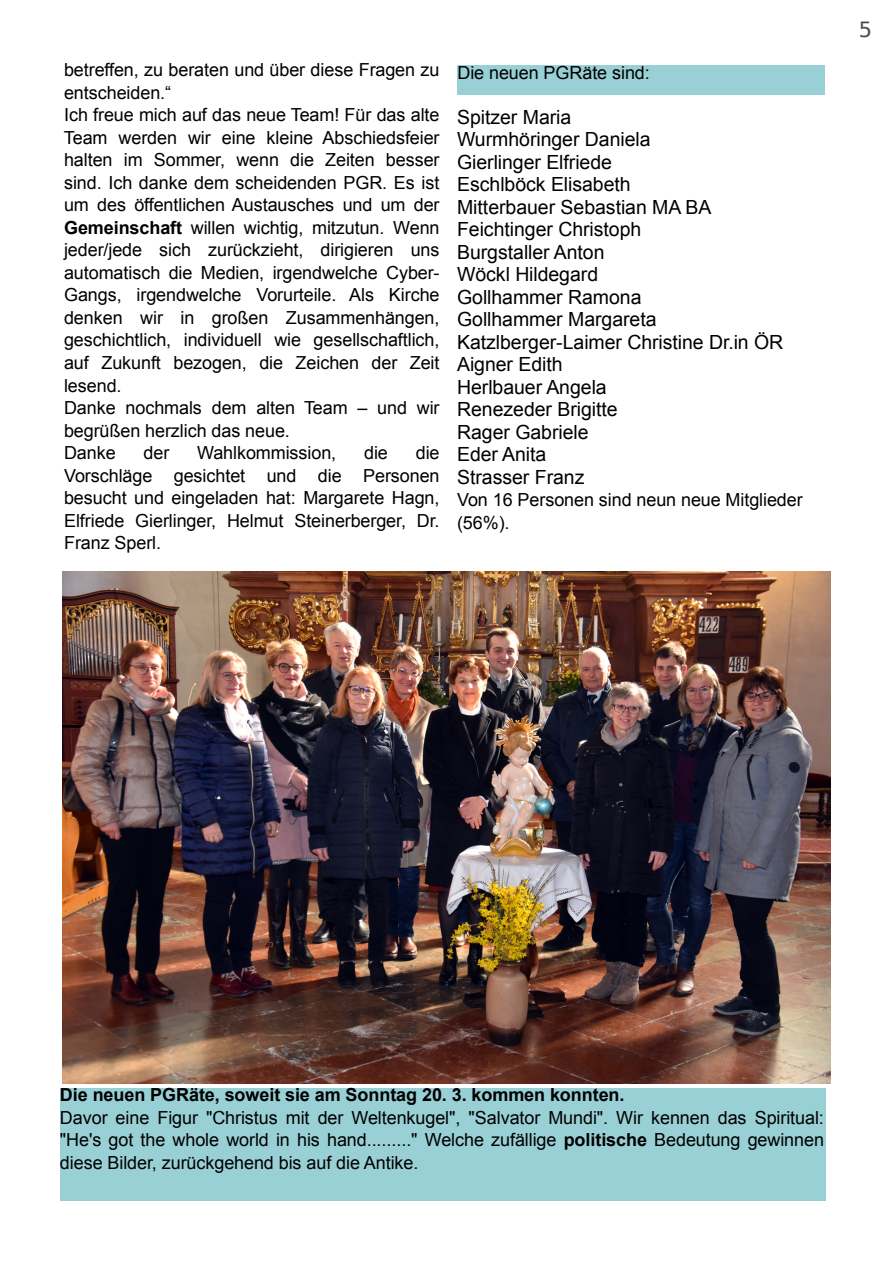
<style>
.page{position:relative;width:893px;height:1263px;background:#fff}
.page>*{position:absolute;margin:0;border:0;box-sizing:border-box;transform-origin:0 0}
.t1{font:21px "DejaVu Sans";color:#474747}
.t2{font:19.5px/22.5px "Arial";color:#000}
.t3{font:18px/22.5px "Arial";letter-spacing:-.005em;color:#000}
.t4{font:700 18px "Arial";letter-spacing:-.005em;color:#000}
.s1{font-weight:700}
</style>
<div class="page">
<div style="left:60px;top:1088px;width:765px;height:113px;background:#99d0d5"></div>
<img style="left:63px;top:571px;width:768px;height:512px">
<div style="left:457px;top:66px;width:368px;height:29px;background:#99d0d5"></div>
<p class="t3" style="left:64px;top:59px;width:377px">betreffen, zu beraten und über diese Fragen zu entscheiden.“<br>Ich freue mich auf das neue Team! Für das alte Team werden wir eine kleine Abschiedsfeier halten im Sommer, wenn die Zeiten besser sind. Ich danke dem scheidenden PGR. Es ist um des öffentlichen Austausches und um der <span class="s1">Gemeinschaft</span> willen wichtig, mitzutun. Wenn jeder/jede sich zurückzieht, dirigieren uns automatisch die Medien, irgendwelche Cyber-Gangs, irgendwelche Vorurteile. Als Kirche denken wir in großen Zusammenhängen, geschichtlich, individuell wie gesellschaftlich, auf Zukunft bezogen, die Zeichen der Zeit lesend.<br>Danke nochmals dem alten Team – und wir begrüßen herzlich das neue.<br>Danke</p>
<p class="t3" style="left:64px;top:441px;width:377px;text-align:justify;text-indent:352px">die Vorschläge gesichtet und die Personen besucht und eingeladen hat: Margarete Hagn, Elfriede Gierlinger, Helmut Steinerberger, Dr.<br>Franz Sperl.</p>
<p class="t3" style="left:144px;top:441px;width:27px">der</p>
<p class="t3" style="left:197px;top:441px;width:141px">Wahlkommission,</p>
<p class="t3" style="left:364px;top:441px;width:25px">die</p>
<p class="t3" style="left:457px;top:61px;width:194px">Die neuen PGRäte sind:</p>
<p class="t2" style="left:457px;top:106px;width:328px">Spitzer Maria<br>Wurmhöringer Daniela<br>Gierlinger Elfriede<br>Eschlböck Elisabeth<br>Mitterbauer Sebastian MA BA<br>Feichtinger Christoph<br>Burgstaller Anton<br>Wöckl Hildegard<br>Gollhammer Ramona<br>Gollhammer Margareta<br>Katzlberger-Laimer Christine Dr.in ÖR<br>Aigner Edith<br>Herlbauer Angela<br>Renezeder Brigitte<br>Rager Gabriele<br>Eder Anita<br>Strasser Franz</p>
<p class="t3" style="left:457px;top:489px;width:347px">Von 16 Personen sind neun neue Mitglieder (56%).</p>
<p class="t1" style="left:859px;top:17px;width:15px">5</p>
<p class="t4" style="left:60px;top:1085px;width:566px">Die neuen PGRäte, soweit sie am Sonntag 20. 3. kommen konnten.</p>
<p class="t3" style="left:60px;top:1106px;width:765px;text-align:justify">Davor eine Figur "Christus mit der Weltenkugel", "Salvator Mundi". Wir kennen das Spiritual: "He's got the whole world in his hand........." Welche zufällige <span class="s1">politische</span> Bedeutung gewinnen diese Bilder, zurückgehend bis auf die Antike.</p>
</div>
